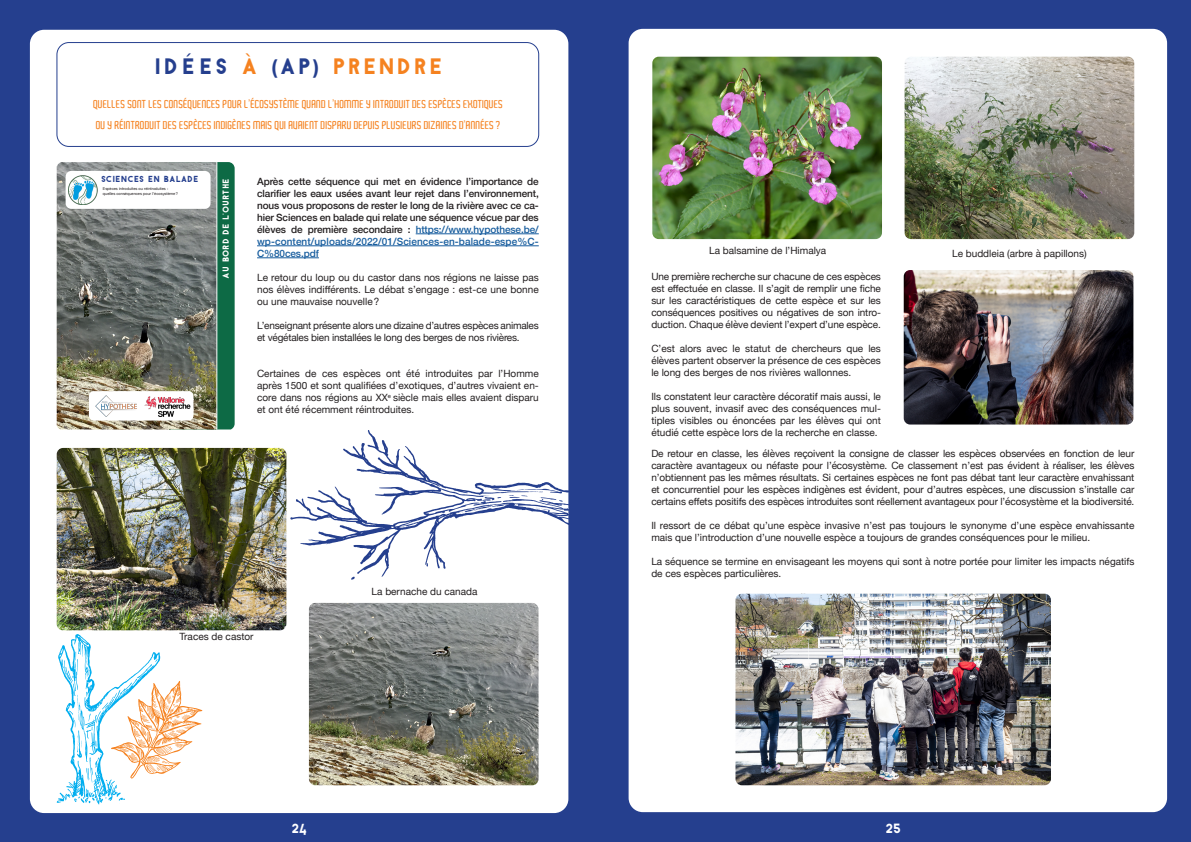
<style>
.page{position:relative;width:1191px;height:842px;background:#253f8e}
.page>*{position:absolute;margin:0;border:0;box-sizing:border-box;transform-origin:0 0}
.t1{font:20px "Antraste";letter-spacing:.1em;color:#f58220}
.t2{font:12px "Antraste";color:#fff}
.t3{font:600 11px "Aldo";color:#f58220}
.t4{font:10px/12px "Helvetica Neue";color:#231f20;text-align:justify}
.t5{font:500 10px/12px "Helvetica Neue";letter-spacing:.01em;color:#231f20;text-align:justify}
.t6{font:10px/12px "Helvetica Neue";letter-spacing:-.02em;color:#231f20}
.t7{font:7.9px "Antraste";color:#253f8e}
.t8{font:7.8px "Antraste";color:#fff}
.t9{font:3.9px/4.7px "Helvetica Neue";color:#231f20}
.s1{color:#253f8e}
.s2{font-family:"Helvetica Neue";font-weight:700;color:#253f8e}
.s3{color:#175d9e}
</style>
<div class="page">
<div style="left:30px;top:30px;width:538px;height:783px;background:#fff;border-radius:14px"></div>
<div style="left:56px;top:42px;width:483px;height:105px;border:1px solid #253f8e;border-radius:12px"></div>
<hr style="left:416px;top:234px;width:123px;height:1px;background:#175d9e">
<hr style="left:257px;top:246px;width:282px;height:1px;background:#175d9e">
<hr style="left:257px;top:258px;width:62px;height:1px;background:#175d9e">
<div style="left:628px;top:29px;width:539px;height:783px;background:#fff;border-radius:14px"></div>
<div style="left:169px;top:162px;width:66px;height:267px;background:#0d6a45"></div>
<img style="left:57px;top:162px;width:160px;height:267px">
<div style="left:66px;top:171px;width:144px;height:38px;background:#fff;border-radius:6px"></div>
<img style="left:68px;top:175px;width:30px;height:29px">
<div style="left:89px;top:391px;width:104px;height:30px;background:#fff;border-radius:5px"></div>
<img style="left:144px;top:397px;width:47px;height:20px">
<img style="left:96px;top:395px;width:41px;height:21px">
<img style="left:652px;top:57px;width:230px;height:182px">
<img style="left:904px;top:57px;width:230px;height:182px">
<img style="left:903px;top:270px;width:230px;height:154px">
<img style="left:735px;top:594px;width:316px;height:191px">
<img style="left:309px;top:603px;width:229px;height:182px">
<svg style="left:290px;top:430px;width:279px;height:147px"></svg>
<svg style="left:460px;top:489px;width:109px;height:25px"></svg>
<svg style="left:57px;top:634px;width:145px;height:170px"></svg>
<img style="left:57px;top:448px;width:229px;height:182px">
<p class="t1" style="left:154px;top:53px;width:290px"><span class="s1">IDÉES</span> À <span class="s2">(</span><span class="s1">AP</span><span class="s2">)</span> PRENDRE</p>
<p class="t3" style="left:93px;top:98px;width:411px">QUELLES SONT LES CONSÉQUENCES POUR L’ÉCOSYSTÈME QUAND L’HOMME Y INTRODUIT DES ESPÈCES EXOTIQUES</p>
<p class="t3" style="left:96px;top:119px;width:406px">OU Y RÉINTRODUIT DES ESPÈCES INDIGÈNES MAIS QUI AVAIENT DISPARU DEPUIS PLUSIEURS DIZAINES D’ANNÉES ?</p>
<p class="t7" style="left:101px;top:174px;width:99px">SCIENCES EN BALADE</p>
<p class="t9" style="left:103px;top:186px;width:77px">Espèces introduites ou réintroduites : quelles conséquences pour l’écosystème?</p>
<p class="t8" style="left:221px;top:279px;width:102px;rotate:-90deg">AU BORD DE L'OURTHE</p>
<p class="t5" style="left:257px;top:175px;width:283px">Après cette séquence qui met en évidence l’importance de clarifier les eaux usées avant leur rejet dans l’environnement, nous vous proposons de rester le long de la rivière avec ce ca&shy;hier Sciences en balade qui relate une séquence vécue par des élèves de première secondaire : <span class="s3">https://www.hypothese.be/ wp-content/uploads/2022/01/Sciences-en-balade-espe%C-C%80ces.pdf</span></p>
<p class="t4" style="left:257px;top:272px;width:283px">Le retour du loup ou du castor dans nos régions ne laisse pas nos élèves indifférents. Le débat s’engage : est-ce une bonne ou une mauvaise nouvelle?</p>
<p class="t6" style="left:257px;top:320px;width:283px">L’enseignant présente alors une dizaine d’autres espèces animales et végétales bien installées le long des berges de nos rivières.</p>
<p class="t4" style="left:257px;top:368px;width:283px">Certaines de ces espèces ont été introduites par l’Homme après 1500 et sont qualifiées d’exotiques, d’autres vivaient en&shy;core dans nos régions au XX<sup>e</sup> siècle mais elles avaient disparu et ont été récemment réintroduites.</p>
<p class="t4" style="left:371px;top:586px;width:107px">La bernache du canada</p>
<p class="t4" style="left:179px;top:631px;width:76px">Traces de castor</p>
<p class="t2" style="left:291px;top:821px;width:17px">24</p>
<p class="t4" style="left:709px;top:245px;width:119px">La balsamine de l’Himalya</p>
<p class="t4" style="left:952px;top:248px;width:136px">Le buddleia (arbre à papillons)</p>
<p class="t4" style="left:651px;top:271px;width:231px">Une première recherche sur chacune de ces espèces est effectuée en classe. Il s’agit de remplir une fiche sur les caractéristiques de cette espèce et sur les conséquences positives ou négatives de son intro&shy;duction. Chaque élève devient l’expert d’une espèce.</p>
<p class="t4" style="left:651px;top:343px;width:231px">C’est alors avec le statut de chercheurs que les élèves partent observer la présence de ces espèces le long des berges de nos rivières wallonnes.</p>
<p class="t4" style="left:651px;top:391px;width:231px">Ils constatent leur caractère décoratif mais aussi, le plus souvent, invasif avec des conséquences mul&shy;tiples visibles ou énoncées par les élèves qui ont étudié cette espèce lors de la recherche en classe.</p>
<p class="t4" style="left:651px;top:448px;width:484px">De retour en classe, les élèves reçoivent la consigne de classer les espèces observées en fonction de leur caractère avantageux ou néfaste pour l’écosystème. Ce classement n’est pas évident à réaliser, les élèves n’obtiennent pas les mêmes résultats. Si certaines espèces ne font pas débat tant leur caractère envahissant et concurrentiel pour les espèces indigènes est évident, pour d’autres espèces, une discussion s’installe car certains effets positifs des espèces introduites sont réellement avantageux pour l’écosystème et la biodiversité.</p>
<p class="t4" style="left:651px;top:520px;width:484px">Il ressort de ce débat qu’une espèce invasive n’est pas toujours le synonyme d’une espèce envahissante mais que l’introduction d’une nouvelle espèce a toujours de grandes conséquences pour le milieu.</p>
<p class="t4" style="left:651px;top:556px;width:484px">La séquence se termine en envisageant les moyens qui sont à notre portée pour limiter les impacts négatifs de ces espèces particulières.</p>
<p class="t2" style="left:885px;top:821px;width:17px">25</p>
</div>
